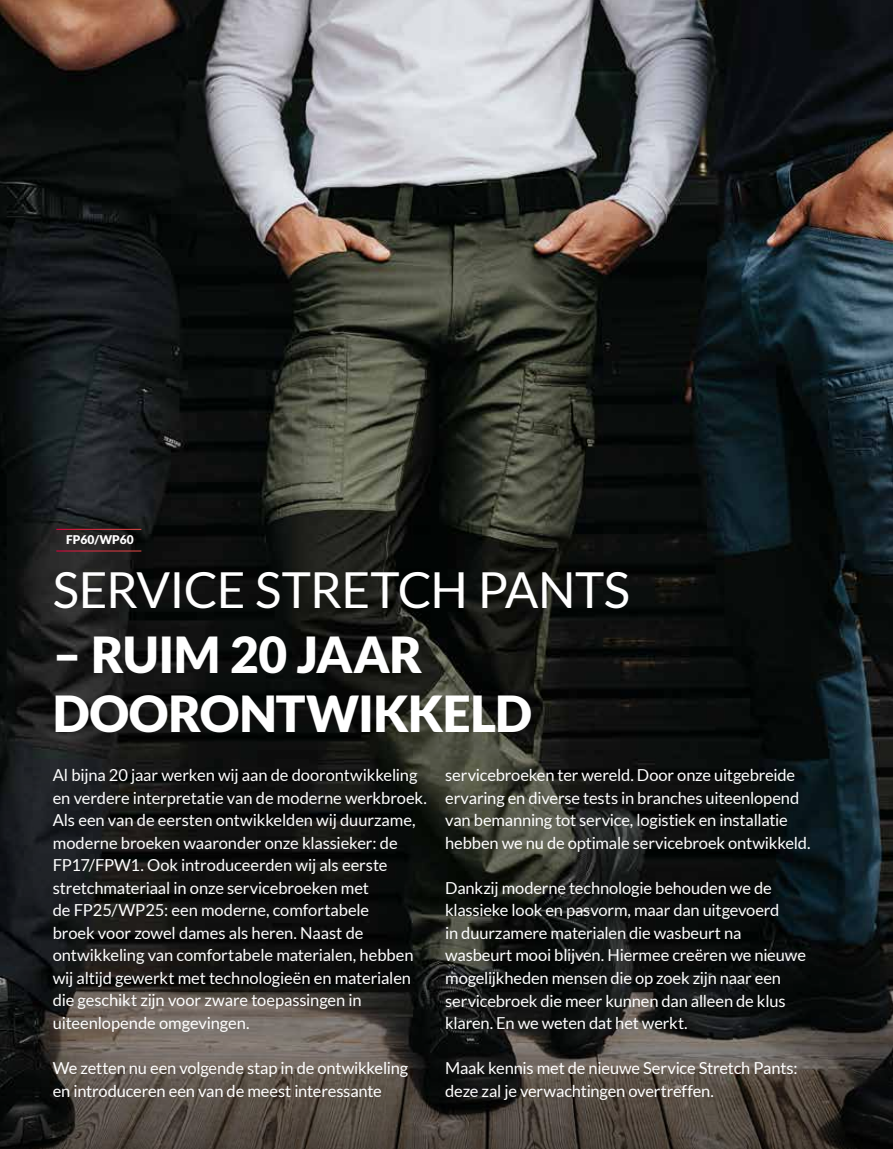
<style>
.page{position:relative;width:893px;height:1149px;background:#fff}
.page>*{position:absolute;margin:0;border:0;box-sizing:border-box;transform-origin:0 0}
.t1{font:900 49.65px/59.6px "Lato";letter-spacing:-.01em;color:#fff}
.t2{font:49.65px "Lato";letter-spacing:-.015em;color:#fff}
.t3{font:16.5px/22.5px "Lato";letter-spacing:-.01em;color:#fff}
.t4{font:900 12px "Lato";color:#fff}
</style>
<div class="page">
<img style="left:0;top:0;width:892px;height:621px">
<svg style="left:0;top:621px;width:892px;height:527px;background:#222220"></svg>
<hr style="left:892px;top:0;width:1px;height:1148px;background:#f2edeb">
<hr style="left:56px;top:529px;width:85px;height:1px;background:#fff">
<hr style="left:56px;top:550px;width:85px;height:1px;background:#fff">
<p class="t4" style="left:66px;top:532px;width:69px">FP60/WP60</p>
<h1 class="t2" style="left:53px;top:562px;width:579px">SERVICE STRETCH PANTS</h1>
<h1 class="t1" style="left:53px;top:623px;width:481px">– RUIM 20 JAAR<br>DOORONTWIKKELD</h1>
<p class="t3" style="left:53px;top:763px;width:376px">Al bijna 20 jaar werken wij aan de doorontwikkeling en verdere interpretatie van de moderne werkbroek.<br>Als een van de eersten ontwikkelden wij duurzame, moderne broeken waaronder onze klassieker: de FP17/FPW1. Ook introduceerden wij als eerste stretchmateriaal in onze servicebroeken met<br>de FP25/WP25: een moderne, comfortabele<br>broek voor zowel dames als heren. Naast de ontwikkeling van comfortabele materialen, hebben wij altijd gewerkt met technologieën en materialen die geschikt zijn voor zware toepassingen in uiteenlopende omgevingen.</p>
<p class="t3" style="left:53px;top:1056px;width:357px">We zetten nu een volgende stap in de ontwikkeling en introduceren een van de meest interessante</p>
<p class="t3" style="left:445px;top:763px;width:367px">servicebroeken ter wereld. Door onze uitgebreide ervaring en diverse tests in branches uiteenlopend van bemanning tot service, logistiek en installatie hebben we nu de optimale servicebroek ontwikkeld.</p>
<p class="t3" style="left:445px;top:876px;width:362px">Dankzij moderne technologie behouden we de klassieke look en pasvorm, maar dan uitgevoerd<br>in duurzamere materialen die wasbeurt na wasbeurt mooi blijven. Hiermee creëren we nieuwe mogelijkheden mensen die op zoek zijn naar een servicebroek die meer kunnen dan alleen de klus klaren. En we weten dat het werkt.</p>
<p class="t3" style="left:445px;top:1056px;width:354px">Maak kennis met de nieuwe Service Stretch Pants: deze zal je verwachtingen overtreffen.</p>
</div>
